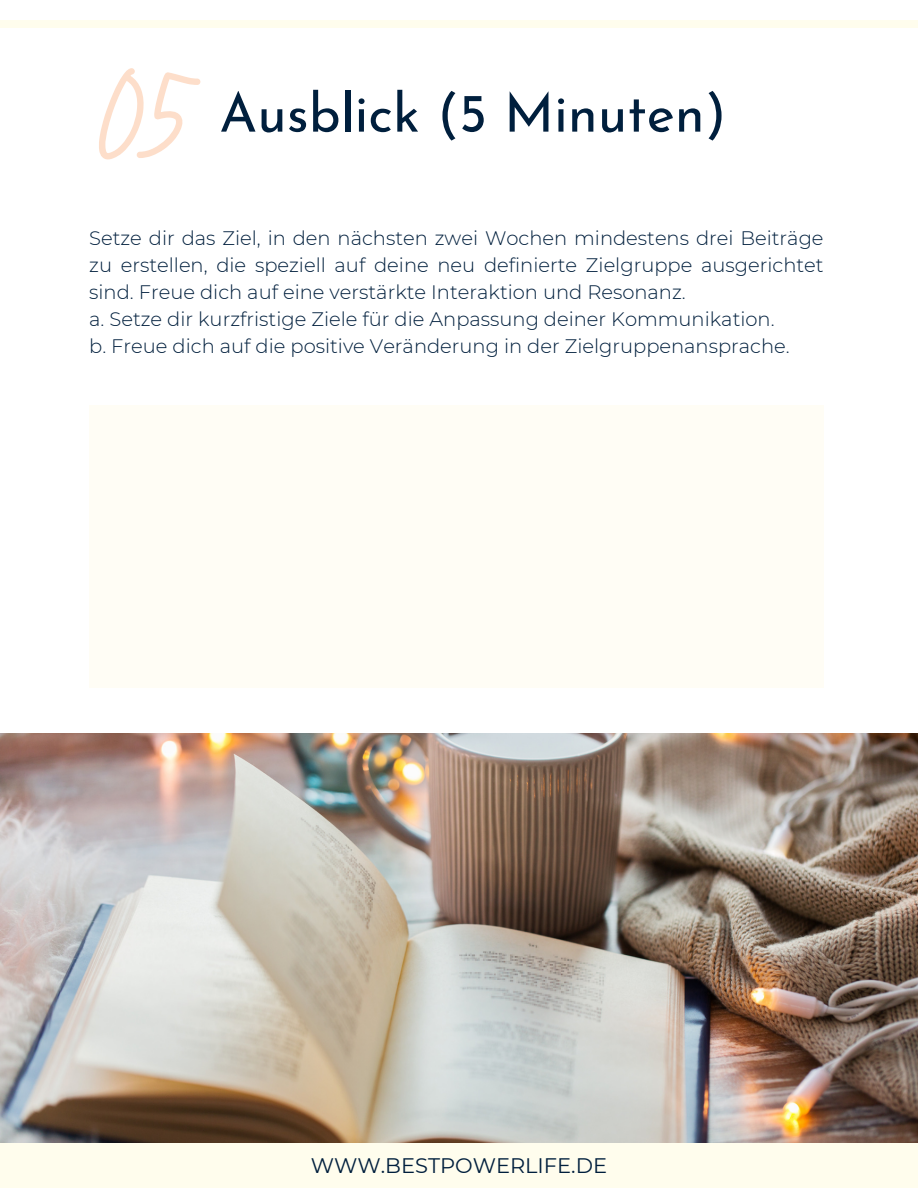
<style>
.page{position:relative;width:918px;height:1188px;background:#fff}
.page>*{position:absolute;margin:0;border:0;box-sizing:border-box;transform-origin:0 0}
.t1{font:154.5px "Brittany Signature";color:#fddeca}
.t2{font:54px "Josefin Sans";color:#001f3d}
.t3{font:21px "Montserrat";color:#001f3d}
.t4{font:300 19.5px/27px "Montserrat";color:#001f3d;text-align:justify}
</style>
<div class="page">
<img style="left:0;top:734px;width:918px;height:409px">
<div style="left:0;top:1143px;width:918px;height:45px;background:#fffded"></div>
<div style="left:89px;top:405px;width:735px;height:282px;background:#fffdf5"></div>
<div style="left:0;top:20px;width:918px;height:8px;background:#fffded"></div>
<p class="t1" style="left:98px;top:8px;width:95px">05</p>
<p class="t2" style="left:219px;top:91px;width:509px">Ausblick (5 Minuten)</p>
<p class="t4" style="left:89px;top:224px;width:736px">Setze dir das Ziel, in den nächsten zwei Wochen mindestens drei Beiträge zu erstellen, die speziell auf deine neu definierte Zielgruppe ausgerichtet sind. Freue dich auf eine verstärkte Interaktion und Resonanz.</p>
<h1 class="t4" style="left:89px;top:305px;width:687px">a. Setze dir kurzfristige Ziele für die Anpassung deiner Kommunikation.</h1>
<p class="t4" style="left:89px;top:332px;width:702px">b. Freue dich auf die positive Veränderung in der Zielgruppenansprache.</p>
<h2 class="t3" style="left:311px;top:1153px;width:298px">WWW.BESTPOWERLIFE.DE</h2>
</div>
